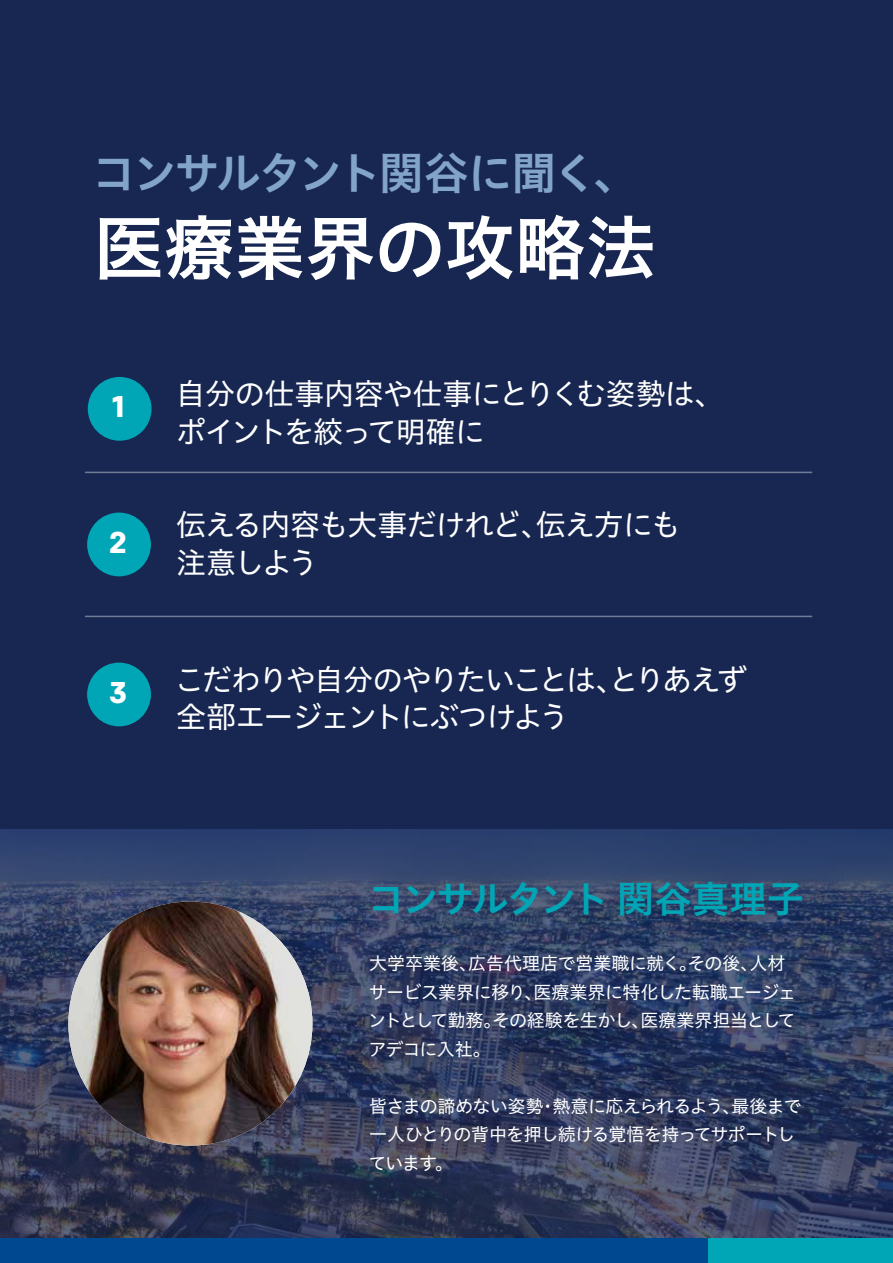
<style>
.page{position:relative;width:893px;height:1263px;background:#fff}
.page>*{position:absolute;margin:0;border:0;box-sizing:border-box;transform-origin:0 0}
.t1{font:70.5px "Hiragino UD Sans Std N W6";color:#fff}
.t2{font:45px "Hiragino UD Sans Std N W6";letter-spacing:-.07em;color:#82a4c8}
.t3{font:37.5px "Hiragino UD Sans Std N W6";letter-spacing:-.06em;color:#00a6b5}
.t4{font:30px/37.5px "Hiragino UD Sans Std N W4";letter-spacing:-.075em;color:#fff}
.t5{font:30px/37.5px "Hiragino UD Sans Std N W4";letter-spacing:-.025em;color:#fff}
.t6{font:30px/37.5px "Hiragino UD Sans Std N W4";letter-spacing:-.05em;color:#fff}
.t7{font:700 30px "Colfax";color:#fff}
.t8{font:18px/28.5px "Hiragino UD Sans Std N W4";letter-spacing:-.035em;color:#fff}
</style>
<div class="page">
<div style="left:0;top:1237px;width:708px;height:26px;background:#004990"></div>
<div style="left:708px;top:1237px;width:185px;height:26px;background:#00a6b5"></div>
<div style="left:0;top:0;width:893px;height:992px;background:#172751"></div>
<svg style="left:0;top:829px;width:893px;height:408px;background:#323e60"></svg>
<img style="left:68px;top:901px;width:244px;height:244px;border-radius:122px">
<div style="left:88px;top:377px;width:64px;height:64px;background:#00a6b5;border-radius:50%"></div>
<div style="left:87px;top:513px;width:64px;height:63px;background:#00a6b5;border-radius:50%"></div>
<div style="left:87px;top:663px;width:64px;height:63px;background:#00a6b5;border-radius:50%"></div>
<hr style="left:85px;top:472px;width:727px;height:1px;background:#fff">
<hr style="left:85px;top:616px;width:727px;height:1px;background:#fff">
<h2 class="t2" style="left:92px;top:138px;width:548px">コンサルタント関谷に聞く、</h2>
<h1 class="t1" style="left:94px;top:194px;width:564px">医療業界の攻略法</h1>
<h3 class="t7" style="left:112px;top:388px;width:14px">1</h3>
<h3 class="t7" style="left:109px;top:524px;width:20px">2</h3>
<h3 class="t7" style="left:109px;top:674px;width:20px">3</h3>
<h3 class="t5" style="left:176px;top:373px;width:550px">自分の仕事内容や仕事にとりくむ姿勢は、ポイントを絞って明確に</h3>
<h3 class="t6" style="left:176px;top:505px;width:506px">伝える内容も大事だけれど、伝え方にも注意しよう</h3>
<h3 class="t4" style="left:175px;top:659px;width:574px">こだわりや自分のやりたいことは、とりあえず全部エージェントにぶつけよう</h3>
<h3 class="t3" style="left:367px;top:871px;width:438px">コンサルタント 関谷真理子</h3>
<p class="t8" style="left:368px;top:948px;width:429px">大学卒業後、広告代理店で営業職に就く。その後、人材サービス業界に移り、医療業界に特化した転職エージェントとして勤務。その経験を生かし、医療業界担当としてアデコに入社。</p>
<p class="t8" style="left:369px;top:1091px;width:434px">皆さまの諦めない姿勢・熱意に応えられるよう、最後まで一人ひとりの背中を押し続ける覚悟を持ってサポートしています。</p>
</div>
